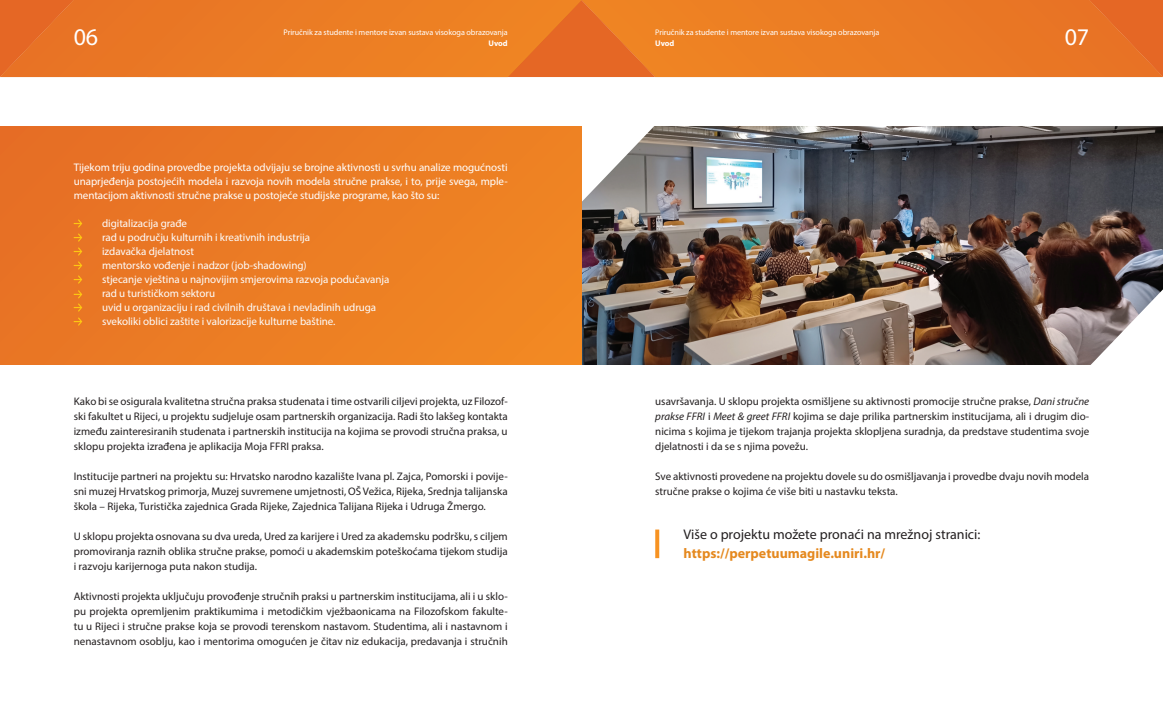
<style>
.page{position:relative;width:1163px;height:723px;background:#fff}
.page>*{position:absolute;margin:0;border:0;box-sizing:border-box;transform-origin:0 0}
.t1{font:24px "Myriad Pro";color:#fff}
.t2{font:14px "Myriad Pro";color:#231f20}
.t3{font:700 14px "Myriad Pro";color:#e5891f}
.t4{font:11px/15px "Myriad Pro";color:#231f20;text-align:justify}
.t5{font:11px/14px "Myriad Pro";letter-spacing:-.005em;color:#fcfcfc}
.t6{font:11px/14px "Myriad Pro";letter-spacing:-.005em;color:#fff;text-align:justify}
.t7{font:8.1px "Myriad Pro";letter-spacing:-.005em;color:#fff}
.t8{font:700 8.1px "Myriad Pro";letter-spacing:-.01em;color:#fff}
.s1{font-style:italic}
</style>
<div class="page">
<img style="left:581px;top:126px;width:581px;height:238px">
<svg style="left:1089px;top:289px;width:73px;height:76px"></svg>
<svg style="left:581px;top:126px;width:74px;height:76px"></svg>
<div style="left:0;top:126px;width:581px;height:238px;background:#eb7c24"></div>
<svg style="left:655px;top:529px;width:4px;height:29px"></svg>
<div style="left:655px;top:0;width:434px;height:77px;background:#eb7c24"></div>
<svg style="left:1089px;top:0;width:73px;height:77px;background:#e66d25"></svg>
<svg style="left:581px;top:0;width:74px;height:77px;background:#e97524"></svg>
<svg style="left:74px;top:0;width:507px;height:77px;background:#eb7a24"></svg>
<svg style="left:0;top:0;width:74px;height:77px;background:#e66d25"></svg>
<svg style="left:74px;top:219px;width:8px;height:107px"></svg>
<h1 class="t1" style="left:74px;top:23px;width:26px">06</h1>
<p class="t8" style="left:488px;top:38px;width:21px">Uvod</p>
<p class="t7" style="left:283px;top:28px;width:226px">Priručnik za studente i mentore izvan sustava visokoga obrazovanja</p>
<p class="t6" style="left:74px;top:160px;width:435px">Tijekom triju godina provedbe projekta odvijaju se brojne aktivnosti u svrhu analize mogućnosti unaprjeđenja postojećih modela i razvoja novih modela stručne prakse, i to, prije svega, mple&shy;mentacijom aktivnosti stručne prakse u postojeće studijske programe, kao što su:</p>
<p class="t5" style="left:102px;top:216px;width:289px">digitalizacija građe<br>rad u području kulturnih i kreativnih industrija<br>izdavačka djelatnost<br>mentorsko vođenje i nadzor (job-shadowing)<br>stjecanje vještina u najnovijim smjerovima razvoja podučavanja rad u turističkom sektoru<br>uvid u organizaciju i rad civilnih društava i nevladinih udruga svekoliki oblici zaštite i valorizacije kulturne baštine.</p>
<p class="t4" style="left:74px;top:394px;width:435px">Kako bi se osigurala kvalitetna stručna praksa studenata i time ostvarili ciljevi projekta, uz Filozof&shy;ski fakultet u Rijeci, u projektu sudjeluje osam partnerskih organizacija. Radi što lakšeg kontakta između zainteresiranih studenata i partnerskih institucija na kojima se provodi stručna praksa, u sklopu projekta izrađena je aplikacija Moja FFRI praksa.</p>
<p class="t4" style="left:74px;top:469px;width:435px">Institucije partneri na projektu su: Hrvatsko narodno kazalište Ivana pl. Zajca, Pomorski i povije&shy;sni muzej Hrvatskog primorja, Muzej suvremene umjetnosti, OŠ Vežica, Rijeka, Srednja talijanska škola – Rijeka, Turistička zajednica Grada Rijeke, Zajednica Talijana Rijeka i Udruga Žmergo.</p>
<p class="t4" style="left:74px;top:529px;width:435px">U sklopu projekta osnovana su dva ureda, Ured za karijere i Ured za akademsku podršku, s ciljem promoviranja raznih oblika stručne prakse, pomoći u akademskim poteškoćama tijekom studija i razvoju karijernoga puta nakon studija.</p>
<p class="t4" style="left:74px;top:589px;width:435px">Aktivnosti projekta uključuju provođenje stručnih praksi u partnerskim institucijama, ali i u sklo&shy;pu projekta opremljenim praktikumima i metodičkim vježbaonicama na Filozofskom fakulte&shy;tu u Rijeci i stručne prakse koja se provodi terenskom nastavom. Studentima, ali i nastavnom i nenastavnom osoblju, kao i mentorima omogućen je čitav niz edukacija, predavanja i stručnih</p>
<p class="t7" style="left:655px;top:28px;width:226px">Priručnik za studente i mentore izvan sustava visokoga obrazovanja</p>
<p class="t8" style="left:655px;top:38px;width:21px">Uvod</p>
<h1 class="t1" style="left:1064px;top:23px;width:26px">07</h1>
<p class="t4" style="left:655px;top:394px;width:435px">usavršavanja. U sklopu projekta osmišljene su aktivnosti promocije stručne prakse, <span class="s1">Dani stručne prakse FFRI</span> i <span class="s1">Meet &amp; greet FFRI</span> kojima se daje prilika partnerskim institucijama, ali i drugim dio&shy;nicima s kojima je tijekom trajanja projekta sklopljena suradnja, da predstave studentima svoje djelatnosti i da se s njima povežu.</p>
<p class="t4" style="left:655px;top:469px;width:435px">Sve aktivnosti provedene na projektu dovele su do osmišljavanja i provedbe dvaju novih modela stručne prakse o kojima će više biti u nastavku teksta.</p>
<p class="t2" style="left:683px;top:526px;width:298px">Više o projektu možete pronaći na mrežnoj stranici:</p>
<p class="t3" style="left:683px;top:544px;width:203px">https://perpetuumagile.uniri.hr/</p>
</div>
